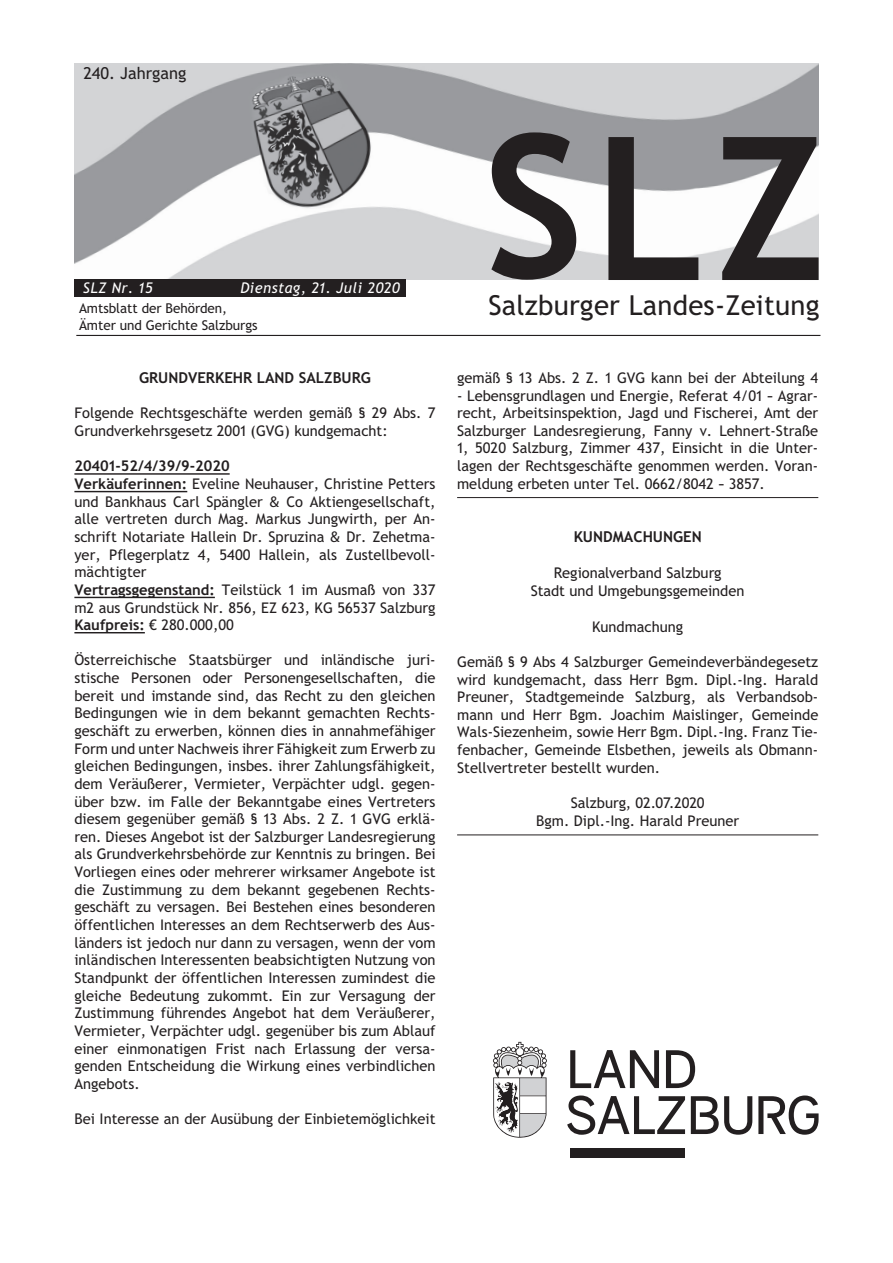
<style>
.page{position:relative;width:893px;height:1263px;background:#fff}
.page>*{position:absolute;margin:0;border:0;box-sizing:border-box;transform-origin:0 0}
.t1{font:27.6px "Trebuchet SBG2";letter-spacing:.01em;color:#231f20}
.t2{font:16.5px "Trebuchet SBG2";color:#231f20}
.t3{font:700 15px "Trebuchet SBG2";color:#231f20}
.t4{font:14.7px/17.7px "Trebuchet SBG2";color:#231f20;text-align:justify}
.t5{font:italic 14.7px "Trebuchet SBG2";letter-spacing:.03em;color:#fff}
.t6{font:13.5px/16.2px "Trebuchet SBG2";letter-spacing:-.005em;color:#231f20}
.s1{font-weight:700}
</style>
<div class="page">
<img style="left:74px;top:64px;width:745px;height:215px">
<svg style="left:608px;top:137px;width:211px;height:143px"></svg>
<svg style="left:491px;top:132px;width:85px;height:148px"></svg>
<hr style="left:76px;top:335px;width:744px;height:1px;background:#231f20">
<svg style="left:493px;top:1042px;width:54px;height:96px"></svg>
<div style="left:570px;top:1148px;width:115px;height:10px;background:#231f20"></div>
<svg style="left:567px;top:1050px;width:252px;height:85px"></svg>
<div style="left:74px;top:279px;width:332px;height:17px;background:#231f20"></div>
<hr style="left:74px;top:473px;width:156px;height:2px;background:#231f20">
<hr style="left:74px;top:491px;width:113px;height:1px;background:#231f20">
<hr style="left:74px;top:597px;width:141px;height:1px;background:#231f20">
<hr style="left:74px;top:632px;width:71px;height:1px;background:#231f20">
<hr style="left:457px;top:497px;width:361px;height:1px;background:#231f20">
<hr style="left:457px;top:834px;width:361px;height:1px;background:#231f20">
<p class="t2" style="left:83px;top:64px;width:105px">240. Jahrgang</p>
<p class="t5" style="left:83px;top:279px;width:71px">SLZ Nr. 15</p>
<p class="t5" style="left:240px;top:279px;width:161px">Dienstag, 21. Juli 2020</p>
<p class="t6" style="left:79px;top:301px;width:180px">Amtsblatt der Behörden,<br>Ämter und Gerichte Salzburgs</p>
<h1 class="t1" style="left:488px;top:289px;width:333px">Salzburger Landes-Zeitung</h1>
<p class="t3" style="left:139px;top:368px;width:233px">GRUNDVERKEHR LAND SALZBURG</p>
<p class="t4" style="left:74px;top:405px;width:363px">Folgende Rechtsgeschäfte werden gemäß § 29 Abs. 7<br>Grundverkehrsgesetz 2001 (GVG) kundgemacht:</p>
<p class="t4" style="left:74px;top:457px;width:363px;text-align:left"><span class="s1">20401-52/4/39/9-2020<br>Verkäuferinnen:</span> Eveline Neuhauser, Christine Petters und Bankhaus Carl Spängler &amp; Co Aktiengesellschaft, alle vertreten durch Mag. Markus Jungwirth, per An&shy;schrift Notariate Hallein Dr. Spruzina &amp; Dr. Zehetma&shy;yer, Pflegerplatz 4, 5400 Hallein, als Zustellbevoll&shy;mächtigter<br><span class="s1">Vertragsgegenstand:</span> Teilstück 1 im Ausmaß von 337 m2 aus Grundstück Nr. 856, EZ 623, KG 56537 Salzburg <span class="s1">Kaufpreis:</span> € 280.000,00</p>
<p class="t4" style="left:74px;top:651px;width:363px">Österreichische Staatsbürger und inländische juri&shy;stische Personen oder Personengesellschaften, die bereit und imstande sind, das Recht zu den gleichen Bedingungen wie in dem bekannt gemachten Rechts&shy;geschäft zu erwerben, können dies in annahmefähiger Form und unter Nachweis ihrer Fähigkeit zum Erwerb zu gleichen Bedingungen, insbes. ihrer Zahlungsfähigkeit, dem Veräußerer, Vermieter, Verpächter udgl. gegen&shy;über bzw. im Falle der Bekanntgabe eines Vertreters diesem gegenüber gemäß § 13 Abs. 2 Z. 1 GVG erklä&shy;ren. Dieses Angebot ist der Salzburger Landesregierung als Grundverkehrsbehörde zur Kenntnis zu bringen. Bei Vorliegen eines oder mehrerer wirksamer Angebote ist die Zustimmung zu dem bekannt gegebenen Rechts&shy;geschäft zu versagen. Bei Bestehen eines besonderen öffentlichen Interesses an dem Rechtserwerb des Aus&shy;länders ist jedoch nur dann zu versagen, wenn der vom inländischen Interessenten beabsichtigten Nutzung von Standpunkt der öffentlichen Interessen zumindest die gleiche Bedeutung zukommt. Ein zur Versagung der Zustimmung führendes Angebot hat dem Veräußerer, Vermieter, Verpächter udgl. gegenüber bis zum Ablauf einer einmonatigen Frist nach Erlassung der versa&shy;genden Entscheidung die Wirkung eines verbindlichen Angebots.</p>
<p class="t4" style="left:74px;top:1110px;width:363px">Bei Interesse an der Ausübung der Einbietemöglichkeit</p>
<p class="t4" style="left:457px;top:369px;width:363px">gemäß § 13 Abs. 2 Z. 1 GVG kann bei der Abteilung 4</p>
<p class="t4" style="left:457px;top:387px;width:363px">- Lebensgrundlagen und Energie, Referat 4/01 – Agrar&shy;recht, Arbeitsinspektion, Jagd und Fischerei, Amt der Salzburger Landesregierung, Fanny v. Lehnert-Straße 1, 5020 Salzburg, Zimmer 437, Einsicht in die Unter&shy;lagen der Rechtsgeschäfte genommen werden. Voran&shy;meldung erbeten unter Tel. 0662/8042 – 3857.</p>
<p class="t3" style="left:574px;top:527px;width:129px">KUNDMACHUNGEN</p>
<p class="t4" style="left:531px;top:564px;width:215px;text-align:center">Regionalverband Salzburg<br>Stadt und Umgebungsgemeinden</p>
<p class="t4" style="left:592px;top:618px;width:92px">Kundmachung</p>
<p class="t4" style="left:457px;top:653px;width:363px">Gemäß § 9 Abs 4 Salzburger Gemeindeverbändegesetz wird kundgemacht, dass Herr Bgm. Dipl.-Ing. Harald Preuner, Stadtgemeinde Salzburg, als Verbandsob&shy;mann und Herr Bgm. Joachim Maislinger, Gemeinde Wals-Siezenheim, sowie Herr Bgm. Dipl.-Ing. Franz Tie&shy;fenbacher, Gemeinde Elsbethen, jeweils als Obmann-Stellvertreter bestellt wurden.</p>
<p class="t4" style="left:536px;top:794px;width:204px;text-align:center">Salzburg, 02.07.2020<br>Bgm. Dipl.-Ing. Harald Preuner</p>
</div>
